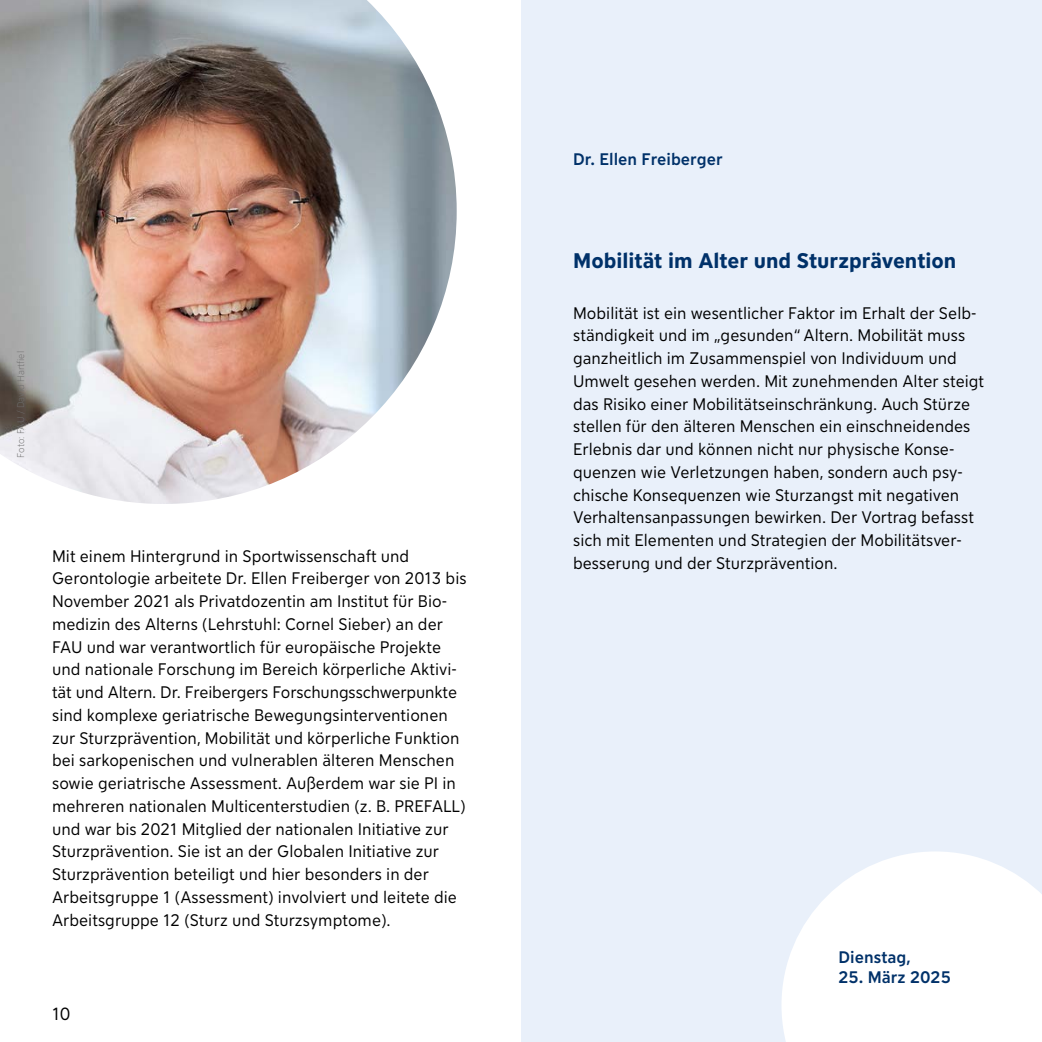
<style>
.page{position:relative;width:1042px;height:1042px;background:#fff}
.page>*{position:absolute;margin:0;border:0;box-sizing:border-box;transform-origin:0 0}
.t1{font:700 21px "FAU Sans";color:#003169}
.t2{font:17.5px "FAU Sans";color:#000}
.t3{font:16.62px/22.8px "FAU Sans";color:#000}
.t4{font:500 16.62px "FAU Sans";color:#003169}
.t5{font:300 9.62px "FAU Sans";color:#6e6e6e}
</style>
<div class="page">
<div style="left:521px;top:0;width:521px;height:1042px;background:#e9f0fa"></div>
<svg style="left:781px;top:851px;width:261px;height:191px;background:#fbfcfe"></svg>
<img style="left:0;top:0;width:457px;height:504px">
<p class="t5" style="left:14px;top:458px;width:108px;rotate:-90deg">Foto: FAU / David Hartfiel</p>
<p class="t3" style="left:52px;top:543px;width:416px">Mit einem Hintergrund in Sportwissenschaft und Gerontologie arbeitete Dr. Ellen Freiberger von 2013 bis November 2021 als Privatdozentin am Institut für Bio&shy;medizin des Alterns (Lehrstuhl: Cornel Sieber) an der FAU und war verantwortlich für europäische Projekte und nationale Forschung im Bereich körperliche Aktivi&shy;tät und Altern. Dr. Freibergers Forschungsschwerpunkte sind komplexe geriatrische Bewegungsinterventionen zur Sturzprävention, Mobilität und körperliche Funktion bei sarkopenischen und vulnerablen älteren Menschen sowie geriatrische Assessment. Außerdem war sie PI in mehreren nationalen Multicenterstudien (z. B. PREFALL) und war bis 2021 Mitglied der nationalen Initiative zur Sturzprävention. Sie ist an der Globalen Initiative zur Sturzprävention beteiligt und hier besonders in der Arbeitsgruppe 1 (Assessment) involviert und leitete die Arbeitsgruppe 12 (Sturz und Sturzsymptome).</p>
<p class="t2" style="left:52px;top:1001px;width:20px">10</p>
<p class="t4" style="left:573px;top:147px;width:151px">Dr. Ellen Freiberger</p>
<p class="t1" style="left:573px;top:245px;width:385px">Mobilität im Alter und Sturzprävention</p>
<p class="t3" style="left:573px;top:300px;width:413px">Mobilität ist ein wesentlicher Faktor im Erhalt der Selb&shy;ständigkeit und im „gesunden“ Altern. Mobilität muss ganzheitlich im Zusammenspiel von Individuum und Umwelt gesehen werden. Mit zunehmenden Alter steigt das Risiko einer Mobilitätseinschränkung. Auch Stürze stellen für den älteren Menschen ein einschneidendes Erlebnis dar und können nicht nur physische Konse&shy;quenzen wie Verletzungen haben, sondern auch psy&shy;chische Konsequenzen wie Sturzangst mit negativen Verhaltensanpassungen bewirken. Der Vortrag befasst sich mit Elementen und Strategien der Mobilitätsver&shy;besserung und der Sturzprävention.</p>
<p class="t4" style="left:838px;top:945px;width:73px">Dienstag,</p>
<p class="t4" style="left:838px;top:965px;width:114px">25. März 2025</p>
</div>
